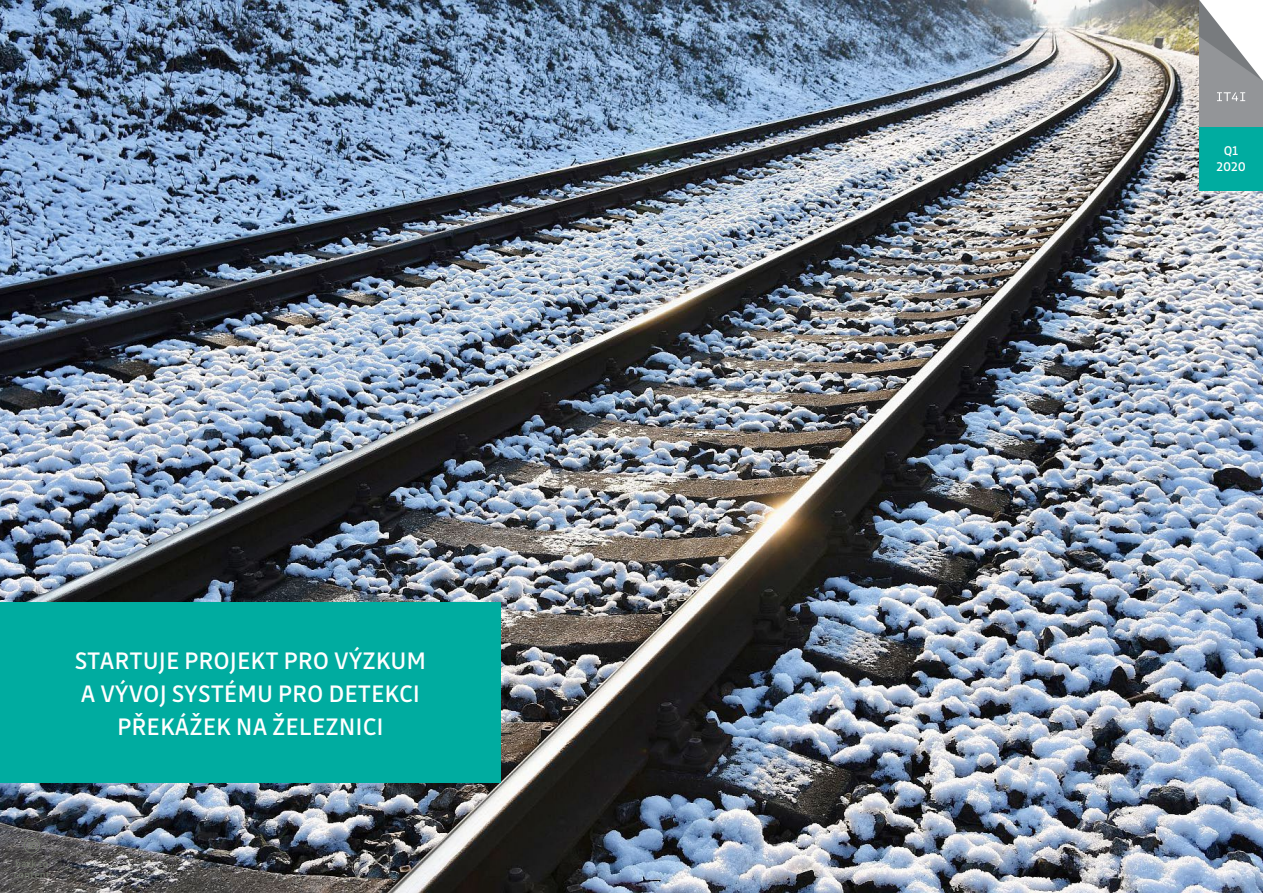
<style>
.page{position:relative;width:1263px;height:893px;background:#fff}
.page>*{position:absolute;margin:0;border:0;box-sizing:border-box;transform-origin:0 0}
.t1{font:25.5px "Drive";color:#fff}
.t2{font:13.5px/16.2px "Drive";color:#fff;text-align:center}
.t3{font:13.5px "Drive";color:#a7a9ac}
.t4{font:10.5px/10.5px "Drive";color:#747b6e}
</style>
<div class="page">
<img style="left:0;top:0;width:1263px;height:893px">
<div style="left:0;top:602px;width:501px;height:180px;background:#00aca0"></div>
<div style="left:1199px;top:0;width:64px;height:128px;background:#939598"></div>
<svg style="left:1127px;top:0;width:136px;height:101px"></svg>
<div style="left:1199px;top:128px;width:64px;height:63px;background:#00aca0"></div>
<div style="left:24px;top:837px;width:16px;height:16px;border:1px solid #747b6e;border-radius:50%"></div>
<svg style="left:28px;top:842px;width:8px;height:7px"></svg>
<p class="t1" style="left:75px;top:646px;width:28px">STARTU</p>
<p class="t1" style="left:159px;top:646px;width:93px">JE PROJEKT</p>
<p class="t1" style="left:284px;top:646px;width:15px">PRO</p>
<p class="t1" style="left:334px;top:646px;width:45px">VÝZKUM</p>
<p class="t1" style="left:81px;top:679px;width:212px">A VÝVOJ SYST ÉMU PRO</p>
<p class="t1" style="left:328px;top:679px;width:14px">DETEKCI</p>
<p class="t1" style="left:117px;top:712px;width:181px">PŘEKÁŽEK NA ŽELEZNICI</p>
<p class="t4" style="left:14px;top:858px;width:38px">BACK TO<br>CONTENT</p>
<p class="t2" style="left:1216px;top:142px;width:31px">Q1<br>2020</p>
<p class="t3" style="left:1223px;top:212px;width:17px">04</p>
</div>
